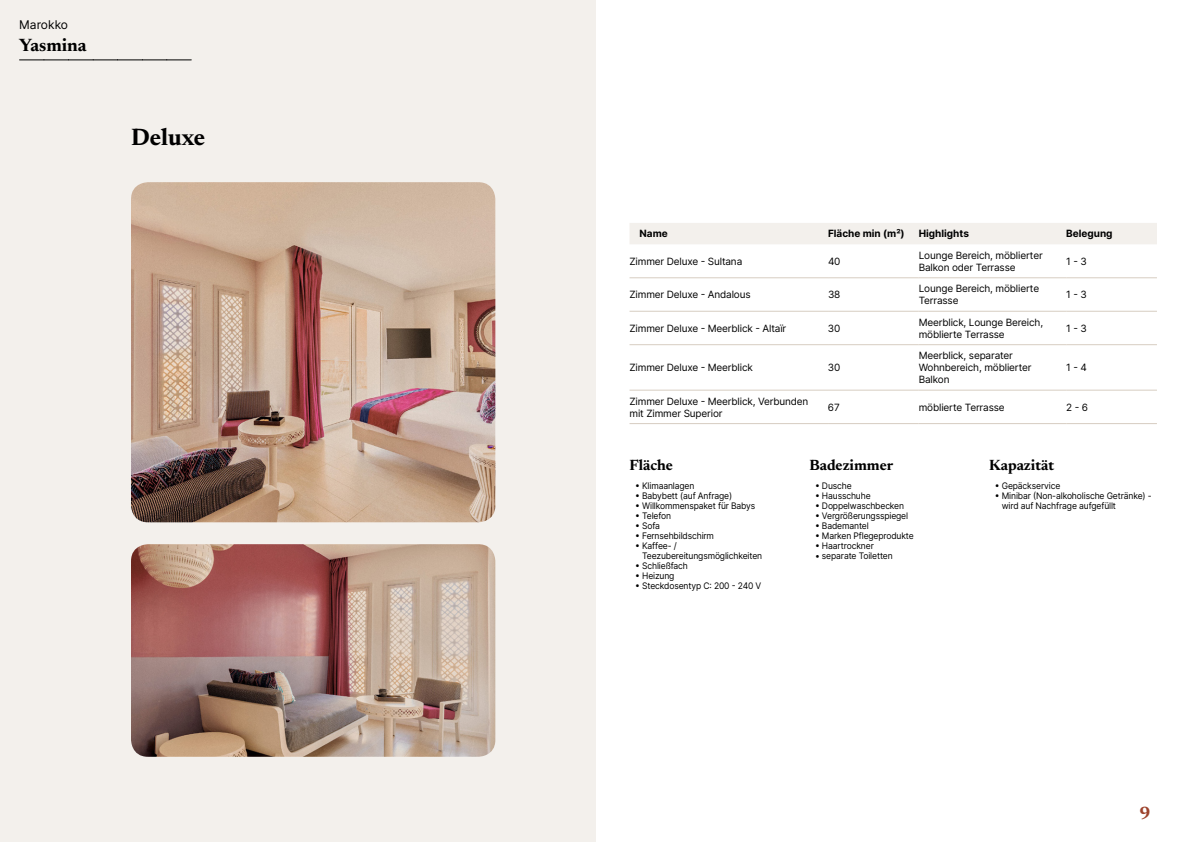
<style>
.page{position:relative;width:1191px;height:842px;background:#fff}
.page>*{position:absolute;margin:0;border:0;box-sizing:border-box;transform-origin:0 0}
.t1{font:700 24px "Newsreader 24 pt";color:#000}
.t2{font:700 18px "Newsreader 24 pt";color:#000}
.t3{font:700 18px "Newsreader 24 pt";color:#9d432c}
.t4{font:700 15px "Newsreader 24 pt";color:#000}
.t5{font:12px "Inter";color:#000}
.t6{font:10px/12px "Inter";letter-spacing:-.015em;color:#000}
.t7{font:700 10px "Inter";color:#000}
.t8{font:9px/10px "Inter";letter-spacing:-.015em;color:#000;scale:.95 1}
</style>
<div class="page">
<div style="left:0;top:0;width:595px;height:842px;background:#f3f0ec"></div>
<img style="left:131px;top:182px;width:364px;height:340px">
<img style="left:131px;top:544px;width:364px;height:213px">
<svg style="left:20px;top:60px;width:171px;height:1px"></svg>
<div style="left:630px;top:223px;width:527px;height:21px;background:#f3f0ec"></div>
<hr style="left:629px;top:277px;width:199px;height:1px;background:#d7cdc1">
<hr style="left:828px;top:277px;width:90px;height:1px;background:#d7cdc1">
<hr style="left:918px;top:277px;width:148px;height:1px;background:#d7cdc1">
<hr style="left:1066px;top:277px;width:91px;height:1px;background:#d7cdc1">
<hr style="left:629px;top:311px;width:199px;height:1px;background:#d7cdc1">
<hr style="left:828px;top:311px;width:90px;height:1px;background:#d7cdc1">
<hr style="left:918px;top:311px;width:148px;height:1px;background:#d7cdc1">
<hr style="left:1066px;top:311px;width:91px;height:1px;background:#d7cdc1">
<hr style="left:629px;top:344px;width:199px;height:1px;background:#d7cdc1">
<hr style="left:828px;top:344px;width:90px;height:1px;background:#d7cdc1">
<hr style="left:918px;top:344px;width:148px;height:1px;background:#d7cdc1">
<hr style="left:1066px;top:344px;width:91px;height:1px;background:#d7cdc1">
<hr style="left:629px;top:390px;width:199px;height:1px;background:#d7cdc1">
<hr style="left:828px;top:390px;width:90px;height:1px;background:#d7cdc1">
<hr style="left:918px;top:390px;width:148px;height:1px;background:#d7cdc1">
<hr style="left:1066px;top:390px;width:91px;height:1px;background:#d7cdc1">
<hr style="left:629px;top:423px;width:199px;height:1px;background:#d7cdc1">
<hr style="left:828px;top:423px;width:90px;height:1px;background:#d7cdc1">
<hr style="left:918px;top:423px;width:148px;height:1px;background:#d7cdc1">
<hr style="left:1066px;top:423px;width:91px;height:1px;background:#d7cdc1">
<h3 class="t5" style="left:19px;top:15px;width:50px">Marokko</h3>
<h2 class="t2" style="left:19px;top:32px;width:69px">Yasmina</h2>
<h1 class="t1" style="left:131px;top:120px;width:76px">Deluxe</h1>
<p class="t7" style="left:639px;top:226px;width:30px">Name</p>
<p class="t7" style="left:828px;top:226px;width:78px">Fläche min (m²)</p>
<p class="t7" style="left:918px;top:226px;width:52px">Highlights</p>
<p class="t7" style="left:1066px;top:226px;width:48px">Belegung</p>
<p class="t6" style="left:629px;top:255px;width:114px">Zimmer Deluxe - Sultana</p>
<p class="t6" style="left:828px;top:255px;width:14px">40</p>
<p class="t6" style="left:918px;top:249px;width:126px">Lounge Bereich, möblierter<br>Balkon oder Terrasse</p>
<p class="t6" style="left:1066px;top:255px;width:22px">1 - 3</p>
<p class="t6" style="left:629px;top:288px;width:123px">Zimmer Deluxe - Andalous</p>
<p class="t6" style="left:828px;top:288px;width:14px">38</p>
<p class="t6" style="left:918px;top:282px;width:122px">Lounge Bereich, möblierte<br>Terrasse</p>
<p class="t6" style="left:1066px;top:288px;width:22px">1 - 3</p>
<p class="t6" style="left:629px;top:322px;width:158px">Zimmer Deluxe - Meerblick - Altaïr</p>
<p class="t6" style="left:828px;top:322px;width:14px">30</p>
<p class="t6" style="left:918px;top:316px;width:126px">Meerblick, Lounge Bereich, möblierte Terrasse</p>
<p class="t6" style="left:1066px;top:322px;width:22px">1 - 3</p>
<p class="t6" style="left:629px;top:361px;width:125px">Zimmer Deluxe - Meerblick</p>
<p class="t6" style="left:828px;top:361px;width:14px">30</p>
<p class="t6" style="left:918px;top:349px;width:114px">Meerblick, separater<br>Wohnbereich, möblierter<br>Balkon</p>
<p class="t6" style="left:1066px;top:361px;width:22px">1 - 4</p>
<p class="t6" style="left:629px;top:395px;width:180px">Zimmer Deluxe - Meerblick, Verbunden mit Zimmer Superior</p>
<p class="t6" style="left:828px;top:401px;width:13px">67</p>
<p class="t6" style="left:918px;top:401px;width:87px">möblierte Terrasse</p>
<p class="t6" style="left:1066px;top:401px;width:23px">2 - 6</p>
<h3 class="t4" style="left:629px;top:455px;width:45px">Fläche</h3>
<p class="t8" style="left:635px;top:480px;width:64px">• Klimaanlagen</p>
<p class="t8" style="left:635px;top:490px;width:104px">• Babybett (auf Anfrage)</p>
<p class="t8" style="left:635px;top:500px;width:128px">• Willkommenspaket für Babys</p>
<p class="t8" style="left:635px;top:510px;width:39px">• Telefon</p>
<p class="t8" style="left:635px;top:520px;width:28px">• Sofa</p>
<p class="t8" style="left:635px;top:530px;width:84px">• Fernsehbildschirm</p>
<p class="t8" style="left:642px;top:540px;width:128px;text-indent:-7px">• Kaffee- /<br>Teezubereitungsmöglichkeiten</p>
<p class="t8" style="left:635px;top:560px;width:57px">• Schließfach</p>
<p class="t8" style="left:635px;top:570px;width:43px">• Heizung</p>
<p class="t8" style="left:635px;top:580px;width:134px">• Steckdosentyp C: 200 - 240 V</p>
<h3 class="t4" style="left:809px;top:455px;width:86px">Badezimmer</h3>
<p class="t8" style="left:815px;top:480px;width:40px">• Dusche</p>
<p class="t8" style="left:815px;top:490px;width:60px">• Hausschuhe</p>
<p class="t8" style="left:815px;top:500px;width:95px">• Doppelwaschbecken</p>
<p class="t8" style="left:815px;top:510px;width:100px">• Vergrößerungsspiegel</p>
<p class="t8" style="left:815px;top:520px;width:58px">• Bademantel</p>
<p class="t8" style="left:815px;top:530px;width:106px">• Marken Pflegeprodukte</p>
<p class="t8" style="left:815px;top:540px;width:63px">• Haartrockner</p>
<p class="t8" style="left:815px;top:550px;width:83px">• separate Toiletten</p>
<h3 class="t4" style="left:989px;top:455px;width:66px">Kapazität</h3>
<p class="t8" style="left:994px;top:480px;width:70px">• Gepäckservice</p>
<p class="t8" style="left:1001px;top:490px;width:159px;text-indent:-7px">• Minibar (Non-alkoholische Getränke) - wird auf Nachfrage aufgefüllt</p>
<h2 class="t3" style="left:1139px;top:800px;width:13px">9</h2>
</div>
